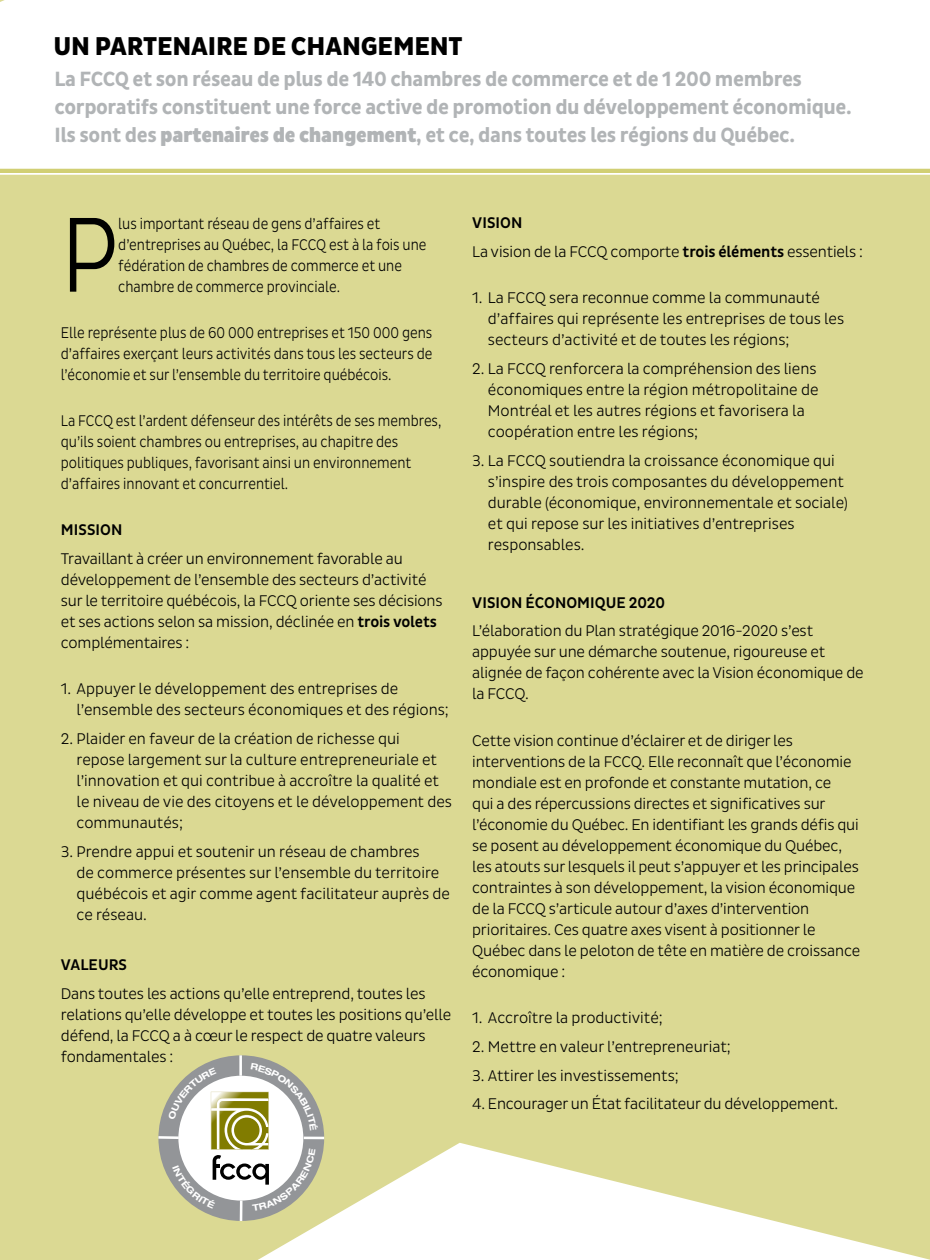
<style>
.page{position:relative;width:930px;height:1260px;background:#fff}
.page>*{position:absolute;margin:0;border:0;box-sizing:border-box;transform-origin:0 0}
.t1{font:300 108.33px "Pluto Sans Cond";color:#000;scale:.9 1}
.t2{font:800 26.25px "Pluto Sans Cond";letter-spacing:-.005em;color:#000}
.t3{font:700 21px/28px "Pluto Sans Cond";letter-spacing:-.02em;color:#b1b4b6}
.t4{font:300 15.75px/21px "Pluto Sans Cond";letter-spacing:-.01em;color:#000}
.t5{font:300 15.75px/21px "Pluto Sans Cond";letter-spacing:-.01em;color:#000;scale:.9 1}
.s1{font-weight:900}
.s2{font-weight:500}
</style>
<div class="page">
<div style="left:0;top:175px;width:929px;height:1085px;background:#dbd993"></div>
<svg style="left:0;top:0;width:5px;height:311px"></svg>
<div style="left:0;top:169px;width:929px;height:5px;background:#d1cf74"></div>
<hr style="left:0;top:173px;width:929px;height:2px;background:#fff">
<div style="left:158px;top:1055px;width:166px;height:166px;background:#939598;border-radius:50%"></div>
<hr style="left:239px;top:1055px;width:3px;height:21px;background:#fff">
<hr style="left:304px;top:1137px;width:20px;height:2px;background:#fff">
<hr style="left:240px;top:1201px;width:2px;height:20px;background:#fff">
<hr style="left:158px;top:1136px;width:21px;height:3px;background:#fff">
<svg style="left:168px;top:1063px;width:150px;height:148px"></svg>
<p class="t2" style="left:53px;top:32px;width:410px">UN PARTENAIRE DE CHANGEMENT</p>
<p class="t3" style="left:54px;top:65px;width:798px">La FCCQ et son réseau de plus de 140 chambres de commerce et de 1 200 membres corporatifs constituent une force active de promotion du développement économique.<br>Ils sont des <span class="s1">partenaires de changement</span>, et ce, dans toutes les régions du Québec.</p>
<p class="t1" style="left:61px;top:193px;width:65px">P</p>
<p class="t5" style="left:118px;top:213px;width:344px">lus important réseau de gens d’affaires et d’entreprises au Québec, la FCCQ est à la fois une fédération de chambres de commerce et une chambre de commerce provinciale.</p>
<p class="t5" style="left:61px;top:322px;width:414px;text-align:justify">Elle représente plus de 60 000 entreprises et 150 000 gens d’affaires exerçant leurs activités dans tous les secteurs de l’économie et sur l’ensemble du territoire québécois.</p>
<p class="t5" style="left:61px;top:410px;width:424px">La FCCQ est l’ardent défenseur des intérêts de ses membres, qu’ils soient chambres ou entreprises, au chapitre des politiques publiques, favorisant ainsi un environnement d’affaires innovant et concurrentiel.</p>
<p class="t4" style="left:61px;top:516px;width:343px;line-height:28.9px"><span class="s2">M ISSION<br></span>Travaillant à créer un environnement favorable au</p>
<p class="t4" style="left:61px;top:569px;width:383px">développement de l’ensemble des secteurs d’activité sur le territoire québécois, la FCCQ oriente ses décisions et ses actions selon sa mission, déclinée en <span class="s2">TROIS VOLETS </span>complémentaires :</p>
<p class="t4" style="left:77px;top:679px;width:373px;text-indent:-16px">1. Appuyer le développement des entreprises de l’ensemble des secteurs économiques et des régions;</p>
<p class="t4" style="left:77px;top:728px;width:377px;text-indent:-16px">2. Plaider en faveur de la création de richesse qui<br>repose largement sur la culture entrepreneuriale et l’innovation et qui contribue à accroître la qualité et le niveau de vie des citoyens et le développement des communautés;</p>
<p class="t4" style="left:77px;top:841px;width:375px;text-indent:-16px">3. Prendre appui et soutenir un réseau de chambres<br>de commerce présentes sur l’ensemble du territoire québécois et agir comme agent facilitateur auprès de ce réseau.</p>
<p class="t4" style="left:61px;top:950px;width:366px;line-height:28.9px"><span class="s2">VALEURS<br></span>Dans toutes les actions qu’elle entreprend, toutes les</p>
<p class="t4" style="left:61px;top:1004px;width:391px">relations qu’elle développe et toutes les positions qu’elle défend, la FCCQ a à cœur le respect de quatre valeurs fondamentales :</p>
<p class="t4" style="left:472px;top:208px;width:392px;line-height:28.9px"><span class="s2">VISION<br></span>La vision de la FCCQ comporte <span class="s2">TROIS ÉLÉMENTS</span> essentiels :</p>
<p class="t4" style="left:488px;top:287px;width:358px;text-indent:-16px">1. La FCCQ sera reconnue comme la communauté d’affaires qui représente les entreprises de tous les secteurs d’activité et de toutes les régions;</p>
<p class="t4" style="left:488px;top:358px;width:332px;text-indent:-16px">2. La FCCQ renforcera la compréhension des liens économiques entre la région métropolitaine de Montréal et les autres régions et favorisera la coopération entre les régions;</p>
<p class="t4" style="left:488px;top:450px;width:361px;text-indent:-16px">3. La FCCQ soutiendra la croissance économique qui s’inspire des trois composantes du développement durable (économique, environnementale et sociale) et qui repose sur les initiatives d’entreprises responsables.</p>
<p class="t4" style="left:472px;top:588px;width:342px;line-height:28.9px"><span class="s2">VISION ÉCONOMIQUE 2020<br></span>L’élaboration du Plan stratégique 2016-2020 s’est</p>
<p class="t4" style="left:472px;top:642px;width:393px">appuyée sur une démarche soutenue, rigoureuse et alignée de façon cohérente avec la Vision économique de la FCCQ.</p>
<p class="t4" style="left:472px;top:730px;width:389px">Cette vision continue d’éclairer et de diriger les interventions de la FCCQ. Elle reconnaît que l’économie mondiale est en profonde et constante mutation, ce<br>qui a des répercussions directes et significatives sur l’économie du Québec. En identifiant les grands défis qui se posent au développement économique du Québec, les atouts sur lesquels il peut s’appuyer et les principales contraintes à son développement, la vision économique de la FCCQ s’articule autour d’axes d’intervention prioritaires. Ces quatre axes visent à positionner le Québec dans le peloton de tête en matière de croissance économique :</p>
<p class="t4" style="left:472px;top:1007px;width:192px">1. Accroître la productivité;</p>
<p class="t4" style="left:472px;top:1036px;width:260px">2. Mettre en valeur l’entrepreneuriat;</p>
<p class="t4" style="left:472px;top:1065px;width:208px">3. Attirer les investissements;</p>
<p class="t4" style="left:472px;top:1094px;width:367px">4. Encourager un État facilitateur du développement.</p>
</div>
